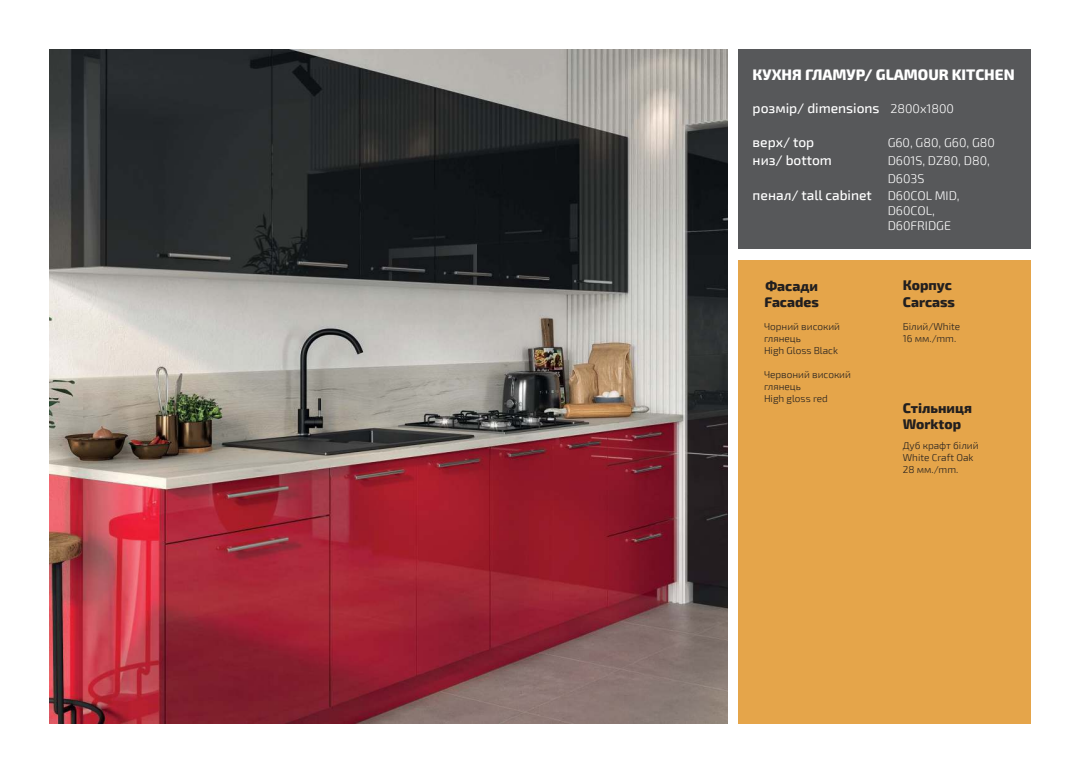
<style>
.page{position:relative;width:1081px;height:773px;background:#fff}
.page>*{position:absolute;margin:0;border:0;box-sizing:border-box;transform-origin:0 0}
.t1{font:800 15px "Exo 2";color:#fff}
.t2{font:500 13.75px "Exo 2";color:#fff}
.t3{font:800 13.75px/16.5px "Exo 2";color:#221f1f}
.t4{font:300 12.5px/18px "Exo 2";color:#fff}
.t5{font:300 10px/12px "Exo 2";color:#221f1f}
.s1{font-weight:300;font-size:12.5px}
</style>
<div class="page">
<img style="left:50px;top:49px;width:678px;height:674px">
<div style="left:738px;top:260px;width:293px;height:463px;background:#e5a54a"></div>
<div style="left:738px;top:50px;width:293px;height:199px;background:#57585a"></div>
<h1 class="t1" style="left:752px;top:65px;width:263px">КУХНЯ ГЛАМУР/ GLAMOUR KITCHEN</h1>
<h2 class="t2" style="left:752px;top:100px;width:203px">розмір/ dimensions <span class="s1">2800х1800</span></h2>
<h2 class="t2" style="left:752px;top:134px;width:63px">верх/ top</h2>
<p class="t4" style="left:887px;top:134px;width:109px">G60, G80, G60, G80</p>
<h2 class="t2" style="left:752px;top:152px;width:81px">низ/ bottom</h2>
<p class="t4" style="left:887px;top:152px;width:104px">D601S, DZ80, D80,<br>D603S</p>
<h2 class="t2" style="left:752px;top:187px;width:208px">пенал/ tall cabinet <span class="s1">D60COL MID,</span></h2>
<p class="t4" style="left:887px;top:203px;width:65px;line-height:15px">D60COL,<br>D60FRIDGE</p>
<h2 class="t3" style="left:764px;top:278px;width:56px">Фасади<br>Facades</h2>
<p class="t5" style="left:764px;top:320px;width:78px">Чорний високий глянець<br>High Gloss Black</p>
<p class="t5" style="left:764px;top:368px;width:88px">Червоний високий глянець<br>High gloss red</p>
<h2 class="t3" style="left:903px;top:277px;width:54px">Корпус<br>Carcass</h2>
<p class="t5" style="left:903px;top:321px;width:59px">Білий/White<br>16 мм./mm.</p>
<h2 class="t3" style="left:903px;top:399px;width:71px">Стільниця<br>Worktop</h2>
<p class="t5" style="left:903px;top:439px;width:77px">Дуб крафт білий<br>White Craft Oak<br>28 мм./mm.</p>
</div>
